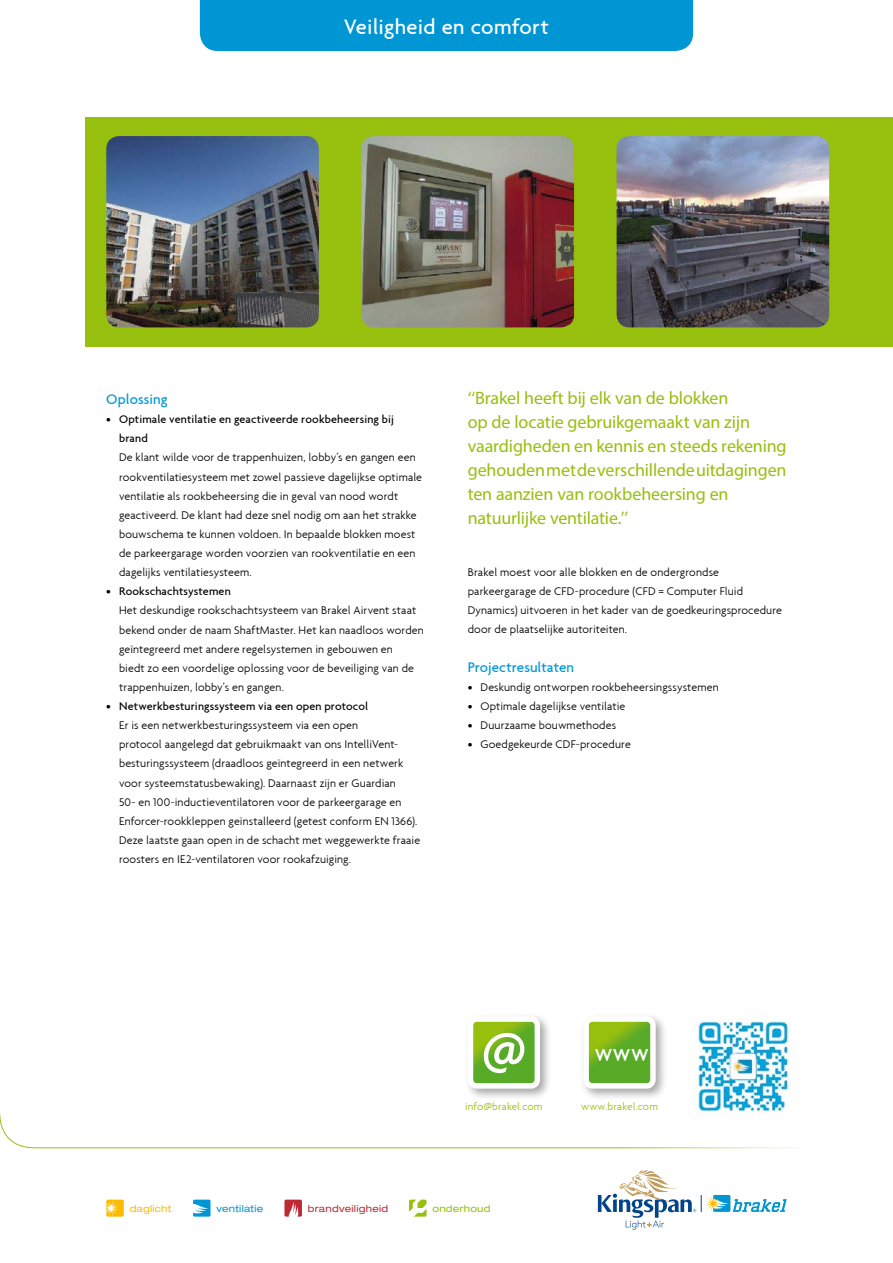
<style>
.page{position:relative;width:893px;height:1263px;background:#fff}
.page>*{position:absolute;margin:0;border:0;box-sizing:border-box;transform-origin:0 0}
.t1{font:500 60.6px "Agenda";color:#fff}
.t2{font:500 26.4px "Agenda";color:#fff}
.t3{font:500 22.5px "Agenda";letter-spacing:.01em;color:#fff}
.t4{font:18px/24px "Myriad Pro";letter-spacing:-.005em;color:#97bf0d}
.t5{font:500 15px "Agenda";color:#0096d4}
.t6{font:300 12px/19.2px "Agenda";letter-spacing:.01em;color:#000}
.t7{font:500 12px/19.2px "Agenda";letter-spacing:.01em;color:#000}
.t8{font:300 11.25px "Agenda";letter-spacing:.01em;color:#97bf0d}
.t9{font:expanded 9.75px "Helvetica Neue";letter-spacing:.025em;color:#bd2a33}
.t10{font:expanded 9.75px "Helvetica Neue";letter-spacing:.025em;color:#0096d4}
.t11{font:expanded 9.75px "Helvetica Neue";letter-spacing:.025em;color:#97bf0d}
.t12{font:expanded 9.75px "Helvetica Neue";letter-spacing:.025em;color:#fabb00}
.s1{font-weight:500}
</style>
<div class="page">
<div style="left:200px;top:0;width:493px;height:51px;background:#0096d4"></div>
<div style="left:85px;top:117px;width:808px;height:230px;background:#97bf0d"></div>
<img style="left:106px;top:136px;width:213px;height:191px">
<img style="left:361px;top:136px;width:213px;height:191px">
<img style="left:617px;top:136px;width:212px;height:191px">
<svg style="left:0;top:1112px;width:797px;height:36px"></svg>
<div style="left:580px;top:1013px;width:88px;height:88px;background:#000;opacity:.35"></div>
<svg style="left:589px;top:1022px;width:61px;height:61px;background:#69b020"></svg>
<div style="left:583px;top:1016px;width:73px;height:73px;border:5px solid #fff;border-radius:6px"></div>
<div style="left:464px;top:1013px;width:89px;height:88px;background:#000;opacity:.35"></div>
<svg style="left:474px;top:1022px;width:60px;height:61px;background:#69b020"></svg>
<div style="left:468px;top:1016px;width:72px;height:73px;border:5px solid #fff;border-radius:6px"></div>
<img style="left:693px;top:1016px;width:98px;height:96px">
<svg style="left:106px;top:1199px;width:18px;height:17px"></svg>
<svg style="left:193px;top:1199px;width:18px;height:17px"></svg>
<svg style="left:284px;top:1199px;width:18px;height:17px"></svg>
<svg style="left:409px;top:1199px;width:18px;height:17px"></svg>
<svg style="left:598px;top:1170px;width:189px;height:60px"></svg>
<h3 class="t3" style="left:344px;top:13px;width:206px">Veiligheid en comfort</h3>
<p class="t5" style="left:106px;top:390px;width:63px">Oplossing</p>
<p class="t7" style="left:119px;top:409px;width:276px;text-indent:-13px">• Optimale ventilatie en geactiveerde rookbeheersing bij brand</p>
<p class="t6" style="left:119px;top:448px;width:305px">De klant wilde voor de trappenhuizen, lobby’s en gangen een rookventilatiesysteem met zowel passieve dagelijkse optimale ventilatie als rookbeheersing die in geval van nood wordt geactiveerd. De klant had deze snel nodig om aan het strakke bouwschema te kunnen voldoen. In bepaalde blokken moest de parkeergarage worden voorzien van rookventilatie en een dagelijks ventilatiesysteem.</p>
<p class="t7" style="left:106px;top:581px;width:126px">• Rookschachtsystemen</p>
<p class="t6" style="left:119px;top:601px;width:306px">Het deskundige rookschachtsysteem van Brakel Airvent staat bekend onder de naam ShaftMaster. Het kan naadloos worden geïntegreerd met andere regelsystemen in gebouwen en<br>biedt zo een voordelige oplossing voor de beveiliging van de trappenhuizen, lobby’s en gangen.</p>
<p class="t7" style="left:106px;top:696px;width:264px">• Netwerkbesturingssysteem via een open protocol</p>
<p class="t6" style="left:119px;top:715px;width:303px">Er is een netwerkbesturingssysteem via een open<br>protocol aangelegd dat gebruikmaakt van ons IntelliVent&shy;besturingssysteem (draadloos geïntegreerd in een netwerk voor systeemstatusbewaking). Daarnaast zijn er Guardian<br>50- en 100-inductieventilatoren voor de parkeergarage en Enforcer-rookkleppen geïnstalleerd (getest conform EN 1366).<br>Deze laatste gaan open in de schacht met weggewerkte fraaie roosters en IE2-ventilatoren voor rookafzuiging.</p>
<h3 class="t4" style="left:468px;top:386px;width:320px">‘‘Brakel heeft bij elk van de blokken<br>op de locatie gebruikgemaakt van zijn vaardigheden en kennis en steeds rekening gehouden met de verschillende uitdagingen ten aanzien van rookbeheersing en natuurlijke ventilatie.’’</h3>
<p class="t6" style="left:468px;top:562px;width:316px">Brakel moest voor alle blokken en de ondergrondse parkeergarage de CFD-procedure (CFD = Computer Fluid Dynamics) uitvoeren in het kader van de goedkeuringsprocedure door de plaatselijke autoriteiten.</p>
<p class="t5" style="left:468px;top:658px;width:108px">Projectresultaten</p>
<p class="t6" style="left:468px;top:677px;width:252px"><span class="s1">•</span> Deskundig ontworpen rookbeheersingssystemen</p>
<p class="t6" style="left:468px;top:696px;width:159px"><span class="s1">•</span> Optimale dagelijkse ventilatie</p>
<p class="t6" style="left:468px;top:716px;width:150px"><span class="s1">•</span> Duurzaame bouwmethodes</p>
<p class="t6" style="left:468px;top:735px;width:165px"><span class="s1">•</span> Goedgekeurde CDF-procedure</p>
<h1 class="t1" style="left:481px;top:1016px;width:47px">@</h1>
<h2 class="t2" style="left:594px;top:1037px;width:56px">www</h2>
<p class="t8" style="left:465px;top:1100px;width:79px">info@brakel.com</p>
<p class="t8" style="left:581px;top:1100px;width:78px">www.brakel.com</p>
<p class="t12" style="left:130px;top:1202px;width:43px">daglicht</p>
<p class="t10" style="left:216px;top:1202px;width:48px">ventilatie</p>
<p class="t9" style="left:308px;top:1202px;width:82px">brandveiligheid</p>
<p class="t11" style="left:432px;top:1202px;width:60px">onderhoud</p>
</div>
